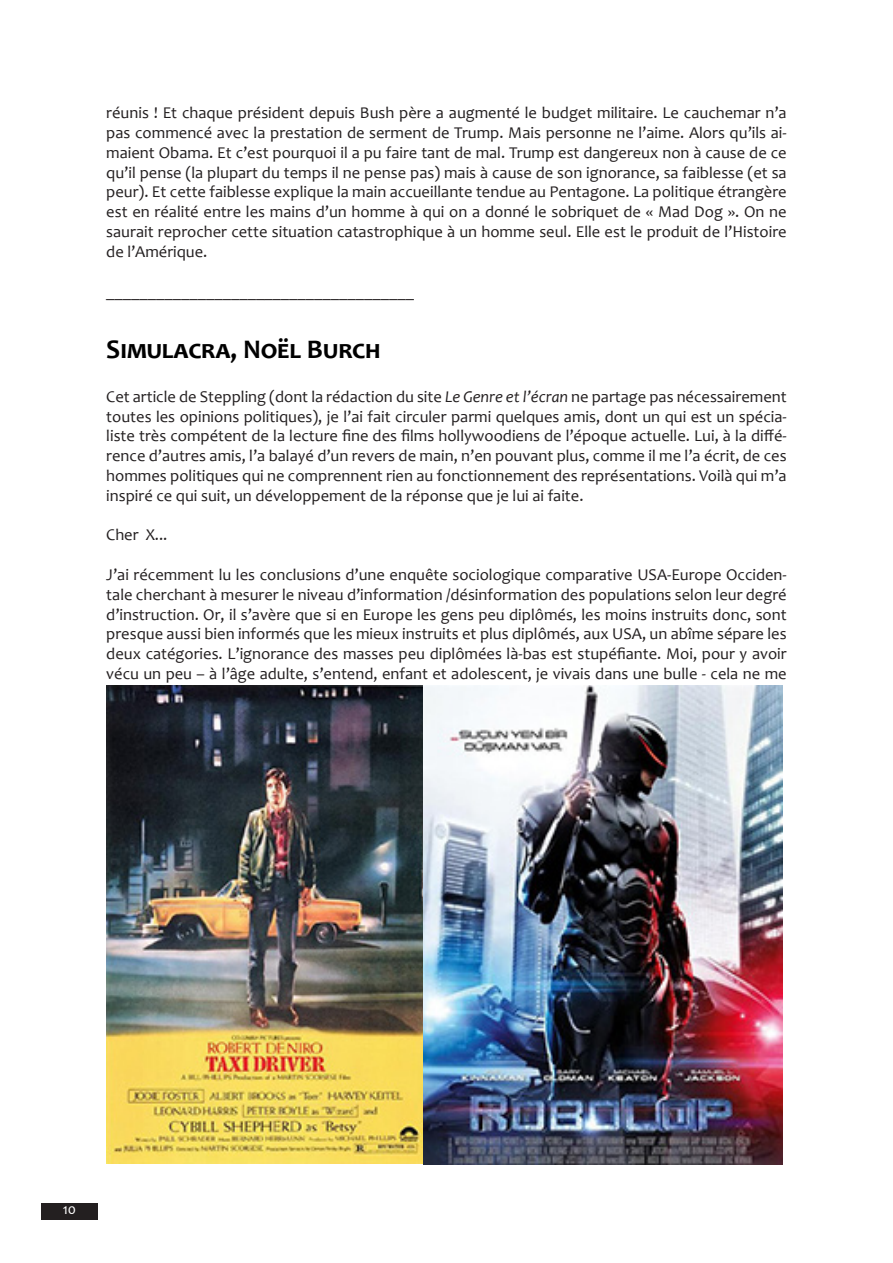
<style>
.page{position:relative;width:893px;height:1263px;background:#fff}
.page>*{position:absolute;margin:0;border:0;box-sizing:border-box;transform-origin:0 0}
.intertitre{font:700 27px "Candara";color:#000}
.t1{font:16.5px/19.8px "Candara";color:#231f20;text-align:justify}
.t2{font:15px "Candara";color:#fff}
.s1{font-style:italic}
</style>
<div class="page">
<div style="left:41px;top:1203px;width:57px;height:17px;background:#231f20"></div>
<img style="left:106px;top:686px;width:318px;height:477px">
<img style="left:424px;top:686px;width:358px;height:479px">
<p class="t1" style="left:106px;top:103px;width:682px">réunis ! Et chaque président depuis Bush père a augmenté le budget militaire. Le cauchemar n’a pas commencé avec la prestation de serment de Trump. Mais personne ne l’aime. Alors qu’ils ai&shy;maient Obama. Et c’est pourquoi il a pu faire tant de mal. Trump est dangereux non à cause de ce qu’il pense (la plupart du temps il ne pense pas) mais à cause de son ignorance, sa faiblesse (et sa peur). Et cette faiblesse explique la main accueillante tendue au Pentagone. La politique étrangère est en réalité entre les mains d’un homme à qui on a donné le sobriquet de « Mad Dog ». On ne saurait reprocher cette situation catastrophique à un homme seul. Elle est le produit de l’Histoire de l’Amérique.</p>
<p class="t1" style="left:106px;top:281px;width:309px">_____________________________________</p>
<p class="intertitre" style="left:106px;top:332px;width:276px">Simulacra, Noël Burch</p>
<p class="t1" style="left:106px;top:386px;width:682px">Cet article de Steppling (dont la rédaction du site <span class="s1">Le Genre et l’écran</span> ne partage pas nécessairement toutes les opinions politiques), je l’ai fait circuler parmi quelques amis, dont un qui est un spécia&shy;liste très compétent de la lecture fine des films hollywoodiens de l’époque actuelle. Lui, à la diffé&shy;rence d’autres amis, l’a balayé d’un revers de main, n’en pouvant plus, comme il me l’a écrit, de ces hommes politiques qui ne comprennent rien au fonctionnement des représentations. Voilà qui m’a inspiré ce qui suit, un développement de la réponse que je lui ai faite.</p>
<p class="t1" style="left:106px;top:525px;width:63px">Cher X...</p>
<p class="t1" style="left:106px;top:565px;width:682px">J’ai récemment lu les conclusions d’une enquête sociologique comparative USA-Europe Occiden&shy;tale cherchant à mesurer le niveau d’information /désinformation des populations selon leur degré d’instruction. Or, il s’avère que si en Europe les gens peu diplômés, les moins instruits donc, sont presque aussi bien informés que les mieux instruits et plus diplômés, aux USA, un abîme sépare les deux catégories. L’ignorance des masses peu diplômées là-bas est stupéfiante. Moi, pour y avoir vécu un peu – à l’âge adulte, s’entend, enfant et adolescent, je vivais dans une bulle - cela ne me</p>
<p class="t2" style="left:63px;top:1200px;width:15px">10</p>
</div>
